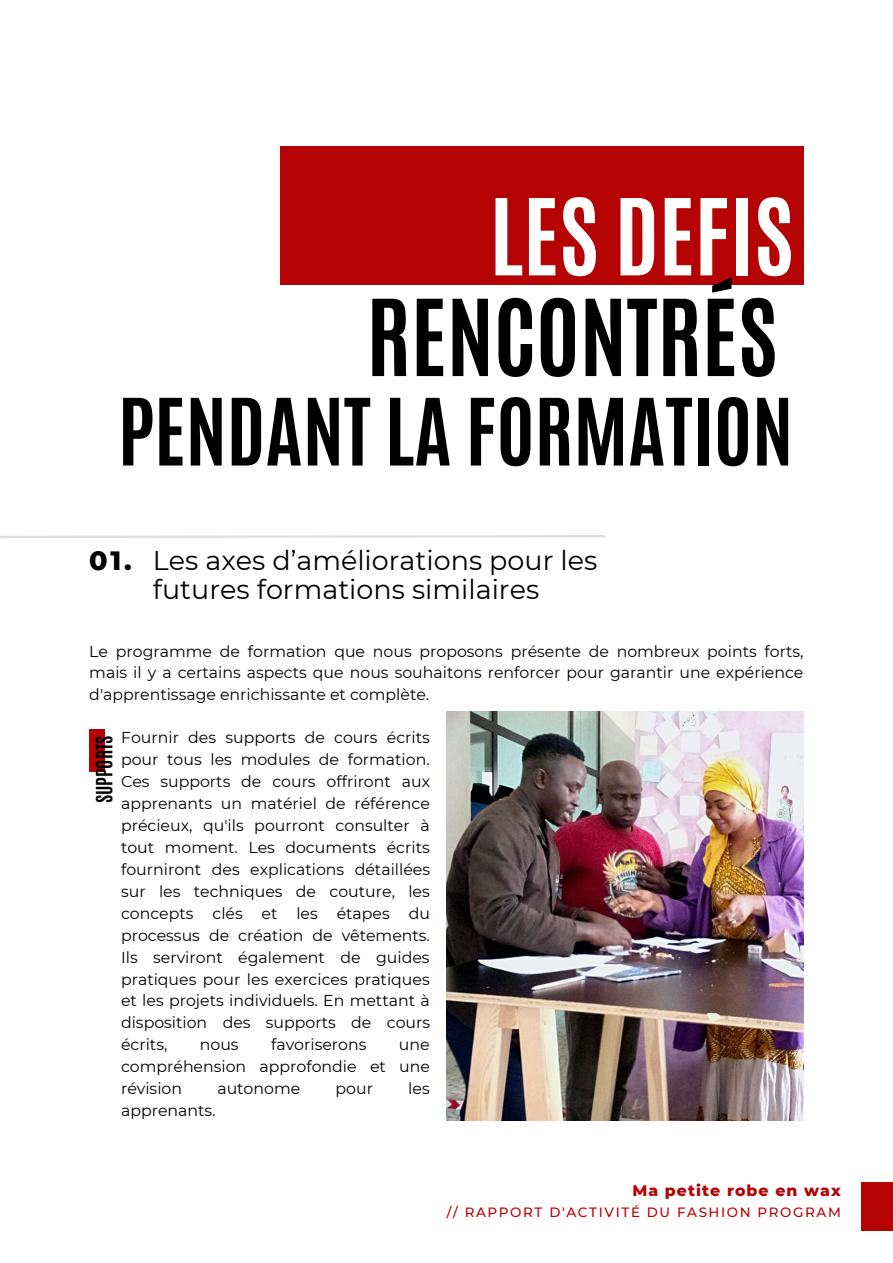
<style>
.page{position:relative;width:893px;height:1263px;background:#fff}
.page>*{position:absolute;margin:0;border:0;box-sizing:border-box;transform-origin:0 0}
.t1{font:700 90px "Antonio";color:#000}
.t2{font:700 90px "Antonio";color:#fff}
.t3{font:700 78.75px "Antonio";color:#000}
.t4{font:27px/28.7px "Montserrat";color:#000}
.t5{font:800 27px "Montserrat";color:#000}
.t6{font:700 18.75px "Antonio";color:#000}
.t7{font:15.75px/21.9px "Montserrat";color:#000;text-align:justify}
.t8{font:800 15.67px "Montserrat";letter-spacing:.07em;color:#b50203}
.t9{font:500 13.42px "Montserrat";letter-spacing:.12em;color:#b50203}
</style>
<div class="page">
<div style="left:280px;top:147px;width:524px;height:138px;background:#b50203"></div>
<svg style="left:0;top:535px;width:606px;height:3px"></svg>
<div style="left:861px;top:1182px;width:32px;height:48px;background:#b50203"></div>
<div style="left:89px;top:729px;width:15px;height:43px;background:#b50203"></div>
<img style="left:446px;top:711px;width:358px;height:410px">
<h1 class="t2" style="left:490px;top:172px;width:305px">LES DEFIS</h1>
<h1 class="t1" style="left:366px;top:273px;width:412px">RENCONTRÉS</h1>
<h2 class="t3" style="left:118px;top:375px;width:676px">PENDANT LA FORMATION</h2>
<h3 class="t5" style="left:89px;top:544px;width:44px">01.</h3>
<h3 class="t4" style="left:153px;top:546px;width:446px">Les axes d’améliorations pour les futures formations similaires</h3>
<p class="t7" style="left:89px;top:640px;width:715px">Le programme de formation que nous proposons présente de nombreux points forts, mais il y a certains aspects que nous souhaitons renforcer pour garantir une expérience d'apprentissage enrichissante et complète.</p>
<p class="t6" style="left:91px;top:803px;width:69px;rotate:-90deg">SUPPORTS</p>
<p class="t7" style="left:121px;top:726px;width:311px">Fournir des supports de cours écrits pour tous les modules de formation.<br>Ces supports de cours offriront aux apprenants un matériel de référence précieux, qu'ils pourront consulter à tout moment. Les documents écrits fourniront des explications détaillées sur les techniques de couture, les concepts clés et les étapes du processus de création de vêtements.<br>Ils serviront également de guides pratiques pour les exercices pratiques et les projets individuels. En mettant à disposition des supports de cours écrits,</p>
<p class="t7" style="left:200px;top:1034px;width:40px">nous</p>
<p class="t7" style="left:271px;top:1034px;width:97px">favoriserons</p>
<p class="t7" style="left:121px;top:1034px;width:310px;text-indent:278px">une compréhension approfondie et une révision</p>
<p class="t7" style="left:217px;top:1077px;width:84px">autonome</p>
<p class="t7" style="left:335px;top:1077px;width:39px">pour</p>
<p class="t7" style="left:408px;top:1077px;width:23px">les</p>
<p class="t7" style="left:121px;top:1099px;width:96px">apprenants.</p>
<p class="t8" style="left:632px;top:1181px;width:210px">Ma petite robe en wax</p>
<p class="t9" style="left:447px;top:1204px;width:395px">// RAPPORT D'ACTIVITÉ DU FASHION PROGRAM</p>
</div>
